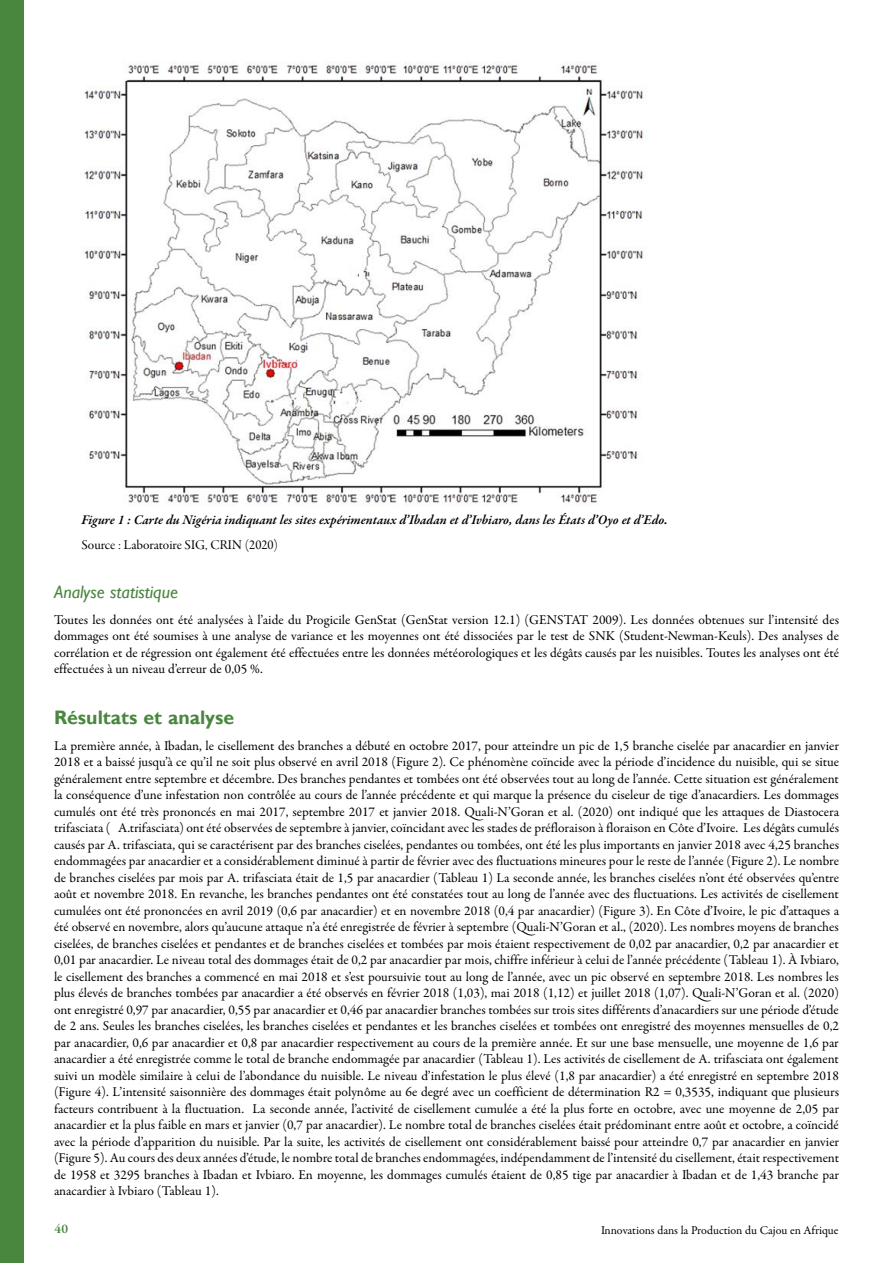
<style>
.page{position:relative;width:893px;height:1263px;background:#fff}
.page>*{position:absolute;margin:0;border:0;box-sizing:border-box;transform-origin:0 0}
.t1{font:700 19.5px "Gill Sans";color:#49863e}
.t2{font:italic 18px "Gill Sans";color:#49863e}
.t3{font:13.5px/16.5px "Garamond Premr Pro";color:#000;text-align:justify}
.t4{font:italic 600 13.5px "Garamond Premr Pro";color:#000}
.t5{font:13.5px "Garamond Premr Pro Subh";color:#000}
.t6{font:600 13.5px "Garamond Premr Pro";color:#49863e}
.t7{font:12px "Garamond Premr Pro";letter-spacing:-.005em;color:#000}
</style>
<div class="page">
<div style="left:0;top:0;width:24px;height:1263px;background:#49863e"></div>
<img style="left:84px;top:61px;width:560px;height:445px">
<p class="t4" style="left:81px;top:511px;width:588px">Figure 1 : Carte du Nigéria indiquant les sites expérimentaux d’Ibadan et d’Ivbiaro, dans les États d’Oyo et d’Edo.</p>
<p class="t5" style="left:81px;top:537px;width:198px">Source : Laboratoire SIG, CRIN (2020)</p>
<h2 class="t2" style="left:54px;top:582px;width:126px">Analyse statistique</h2>
<p class="t3" style="left:54px;top:612px;width:786px">Toutes les données ont été analysées à l’aide du Progicile GenStat (GenStat version 12.1) (GENSTAT 2009). Les données obtenues sur l’intensité des dommages ont été soumises à une analyse de variance et les moyennes ont été dissociées par le test de SNK (Student-Newman-Keuls). Des analyses de corrélation et de régression ont également été effectuées entre les données météorologiques et les dégâts causés par les nuisibles. Toutes les analyses ont été effectuées à un niveau d’erreur de 0,05 %.</p>
<h1 class="t1" style="left:54px;top:706px;width:182px">Résultats et analyse</h1>
<p class="t3" style="left:54px;top:738px;width:787px;text-align:left">La première année, à Ibadan, le cisellement des branches a débuté en octobre 2017, pour atteindre un pic de 1,5 branche ciselée par anacardier en janvier 2018 et a baissé jusqu’à ce qu’il ne soit plus observé en avril 2018 (Figure 2). Ce phénomène coïncide avec la période d’incidence du nuisible, qui se situe généralement entre septembre et décembre. Des branches pendantes et tombées ont été observées tout au long de l’année. Cette situation est généralement la conséquence d’une infestation non contrôlée au cours de l’année précédente et qui marque la présence du ciseleur de tige d’anacardiers. Les dommages cumulés ont été très prononcés en mai 2017, septembre 2017 et janvier 2018. Quali-N’Goran et al. (2020) ont indiqué que les attaques de Diastocera trifasciata ( A.trifasciata) ont été observées de septembre à janvier, coïncidant avec les stades de préfloraison à floraison en Côte d’Ivoire. Les dégâts cumulés causés par A. trifasciata, qui se caractérisent par des branches ciselées, pendantes ou tombées, ont été les plus importants en janvier 2018 avec 4,25 branches endommagées par anacardier et a considérablement diminué à partir de février avec des fluctuations mineures pour le reste de l’année (Figure 2). Le nombre de branches ciselées par mois par A. trifasciata était de 1,5 par anacardier (Tableau 1) La seconde année, les branches ciselées n’ont été observées qu’entre août et novembre 2018. En revanche, les branches pendantes ont été constatées tout au long de l’année avec des fluctuations. Les activités de cisellement cumulées ont été prononcées en avril 2019 (0,6 par anacardier) et en novembre 2018 (0,4 par anacardier) (Figure 3). En Côte d’Ivoire, le pic d’attaques a été observé en novembre, alors qu’aucune attaque n’a été enregistrée de février à septembre (Quali-N’Goran et al., (2020). Les nombres moyens de branches ciselées, de branches ciselées et pendantes et de branches ciselées et tombées par mois étaient respectivement de 0,02 par anacardier, 0,2 par anacardier et 0,01 par anacardier. Le niveau total des dommages était de 0,2 par anacardier par mois, chiffre inférieur à celui de l’année précédente (Tableau 1). À Ivbiaro, le cisellement des branches a commencé en mai 2018 et s’est poursuivie tout au long de l’année, avec un pic observé en septembre 2018. Les nombres les plus élevés de branches tombées par anacardier a été observés en février 2018 (1,03), mai 2018 (1,12) et juillet 2018 (1,07). Quali-N’Goran et al. (2020) ont enregistré 0,97 par anacardier, 0,55 par anacardier et 0,46 par anacardier branches tombées sur trois sites différents d’anacardiers sur une période d’étude de 2 ans. Seules les branches ciselées, les branches ciselées et pendantes et les branches ciselées et tombées ont enregistré des moyennes mensuelles de 0,2 par anacardier, 0,6 par anacardier et 0,8 par anacardier respectivement au cours de la première année. Et sur une base mensuelle, une moyenne de 1,6 par anacardier a été enregistrée comme le total de branche endommagée par anacardier (Tableau 1). Les activités de cisellement de A. trifasciata ont également suivi un modèle similaire à celui de l’abondance du nuisible. Le niveau d’infestation le plus élevé (1,8 par anacardier) a été enregistré en septembre 2018 (Figure 4). L’intensité saisonnière des dommages était polynôme au 6e degré avec un coefficient de détermination R2 = 0,3535, indiquant que plusieurs facteurs contribuent à la fluctuation. La seconde année, l’activité de cisellement cumulée a été la plus forte en octobre, avec une moyenne de 2,05 par anacardier et la plus faible en mars et janvier (0,7 par anacardier). Le nombre total de branches ciselées était prédominant entre août et octobre, a coïncidé avec la période d’apparition du nuisible. Par la suite, les activités de cisellement ont considérablement baissé pour atteindre 0,7 par anacardier en janvier (Figure 5). Au cours des deux années d’étude, le nombre total de branches endommagées, indépendamment de l’intensité du cisellement, était respectivement de 1958 et 3295 branches à Ibadan et Ivbiaro. En moyenne, les dommages cumulés étaient de 0,85 tige par anacardier à Ibadan et de 1,43 branche par anacardier à Ivbiaro (Tableau 1).</p>
<p class="t6" style="left:55px;top:1221px;width:15px">40</p>
<p class="t7" style="left:601px;top:1222px;width:239px">Innovations dans la Production du Cajou en Afrique</p>
</div>
